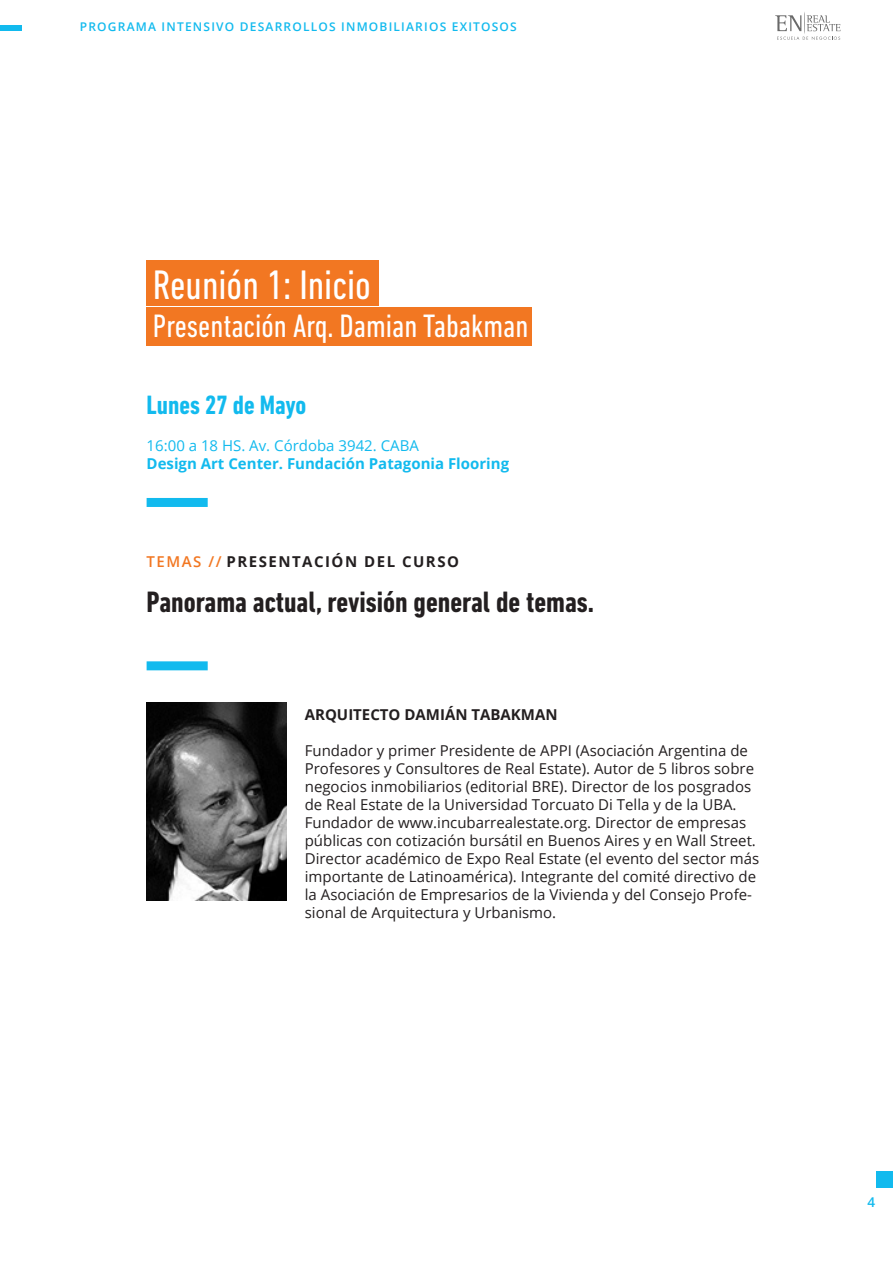
<style>
.page{position:relative;width:893px;height:1263px;background:#fff}
.page>*{position:absolute;margin:0;border:0;box-sizing:border-box;transform-origin:0 0}
.t1{font:condensed 42px "DIN Next LT Pro";color:#fff}
.t2{font:condensed 33px "DIN Next LT Pro";color:#fff}
.t3{font:700 condensed 30px "DIN Next LT Pro";color:#231f20}
.t4{font:700 condensed 27px "DIN Next LT Pro";color:#12baee}
.t5{font:15px/18px "Open Sans";color:#231f20}
.t6{font:700 15px "Open Sans";color:#12baee}
.t7{font:15px "Open Sans";color:#12baee}
.t8{font:700 15px "Open Sans";letter-spacing:.1em;color:#231f20}
.t9{font:700 15px "Open Sans";color:#231f20}
.t10{font:600 13.5px "Open Sans";color:#12baee}
.t11{font:600 12px "Open Sans";letter-spacing:.1em;color:#12baee}
.s1{font-weight:600;color:#f27722}
</style>
<div class="page">
<div style="left:877px;top:1171px;width:16px;height:16px;background:#12baee"></div>
<div style="left:0;top:25px;width:22px;height:6px;background:#12baee"></div>
<svg style="left:775px;top:12px;width:65px;height:28px"></svg>
<div style="left:146px;top:260px;width:233px;height:45px;background:#f27722"></div>
<div style="left:146px;top:307px;width:386px;height:39px;background:#f27722"></div>
<img style="left:147px;top:702px;width:140px;height:198px">
<div style="left:147px;top:498px;width:61px;height:9px;background:#12baee"></div>
<div style="left:147px;top:661px;width:61px;height:9px;background:#12baee"></div>
<p class="t11" style="left:80px;top:19px;width:438px">PROGRAMA INTENSIVO DESARROLLOS INMOBILIARIOS EXITOSOS</p>
<p class="t1" style="left:153px;top:261px;width:219px">Reunión 1: Inicio</p>
<p class="t2" style="left:153px;top:307px;width:377px">Presentación Arq. Damian Tabakman</p>
<p class="t4" style="left:146px;top:390px;width:161px">Lunes 27 de Mayo</p>
<p class="t7" style="left:147px;top:435px;width:274px">16:00 a 18 HS. Av. Córdoba 3942. CABA</p>
<p class="t6" style="left:147px;top:453px;width:364px">Design Art Center. Fundación Patagonia Flooring</p>
<p class="t8" style="left:147px;top:551px;width:314px"><span class="s1">TEMAS //</span> PRESENTACIÓN DEL CURSO</p>
<p class="t3" style="left:147px;top:584px;width:449px">Panorama actual, revisión general de temas.</p>
<p class="t9" style="left:305px;top:704px;width:254px">ARQUITECTO DAMIÁN TABAKMAN</p>
<p class="t5" style="left:305px;top:741px;width:456px">Fundador y primer Presidente de APPI (Asociación Argentina de Profesores y Consultores de Real Estate). Autor de 5 libros sobre negocios inmobiliarios (editorial BRE). Director de los posgrados de Real Estate de la Universidad Torcuato Di Tella y de la UBA.<br>Fundador de www.incubarrealestate.org. Director de empresas públicas con cotización bursátil en Buenos Aires y en Wall Street.<br>Director académico de Expo Real Estate (el evento del sector más importante de Latinoamérica). Integrante del comité directivo de la Asociación de Empresarios de la Vivienda y del Consejo Profe&shy;sional de Arquitectura y Urbanismo.</p>
<p class="t10" style="left:867px;top:1193px;width:9px">4</p>
</div>
